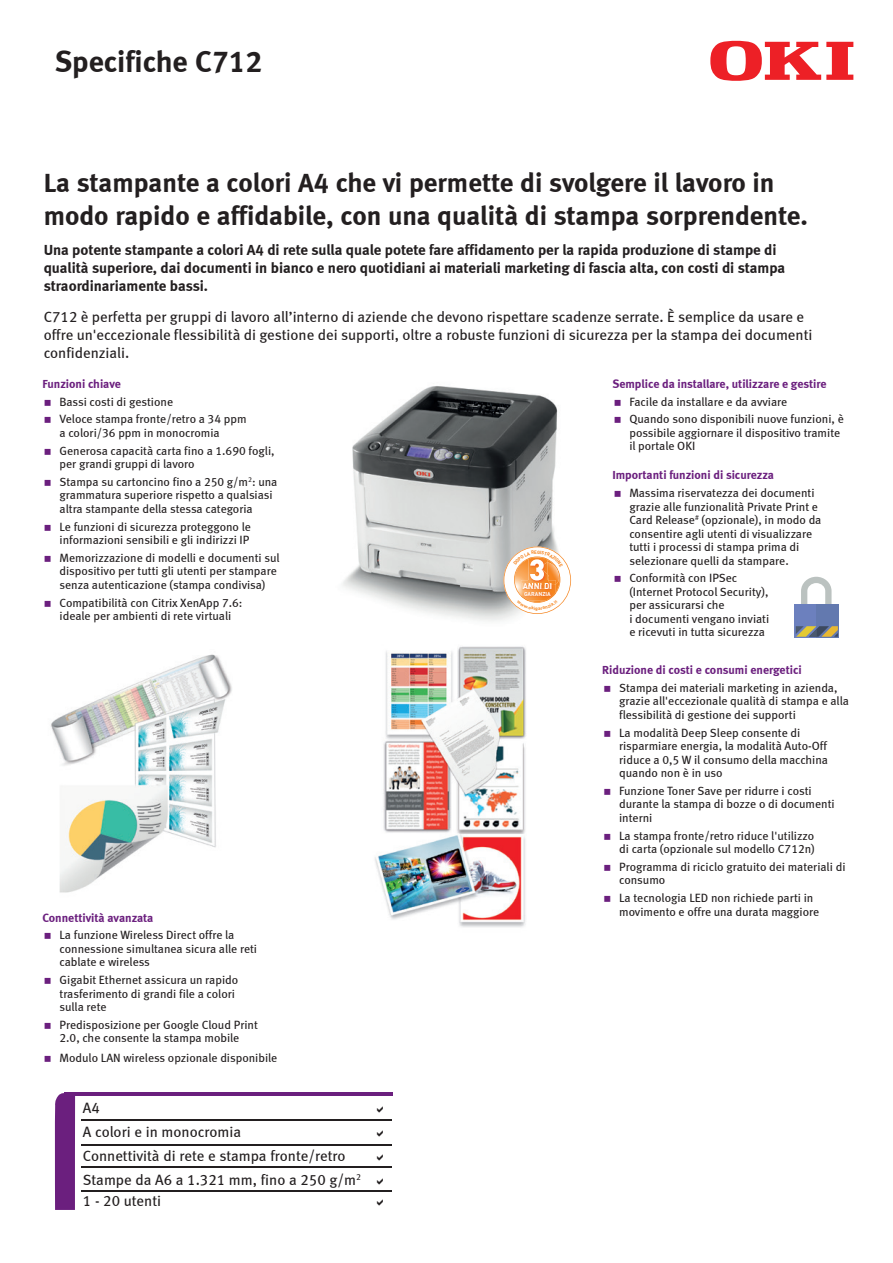
<style>
.page{position:relative;width:893px;height:1263px;background:#fff}
.page>*{position:absolute;margin:0;border:0;box-sizing:border-box;transform-origin:0 0}
.t1{font:30px "Meta Bold LF";color:#231f20}
.t2{font:27px/32.4px "Meta Bold LF";color:#231f20}
.t3{font:15px/24px "Meta Book LF";color:#231f20}
.t4{font:15px/18px "Meta Bold LF";color:#231f20}
.t5{font:12px/13.5px "Meta Book LF";color:#231f20}
.t6{font:12px "Meta Bold LF";color:#6b1f7e}
.t7{font:700 8.25px "DIN Pro";color:#fff}
.t8{font:700 5.55px "DIN Pro";color:#fff}
</style>
<div class="page">
<img style="left:343px;top:386px;width:229px;height:235px">
<svg style="left:801px;top:576px;width:31px;height:28px"></svg>
<div style="left:795px;top:604px;width:44px;height:34px;background:#6c80be"></div>
<div style="left:817px;top:604px;width:22px;height:34px;background:#6379af"></div>
<svg style="left:796px;top:626px;width:42px;height:11px"></svg>
<svg style="left:710px;top:41px;width:143px;height:40px"></svg>
<svg style="left:54px;top:1092px;width:21px;height:118px;background:#742c85"></svg>
<hr style="left:64px;top:1093px;width:328px;height:3px;background:#6b1f7e">
<hr style="left:81px;top:1120px;width:310px;height:1px;background:#231f20">
<hr style="left:81px;top:1144px;width:310px;height:1px;background:#231f20">
<hr style="left:81px;top:1167px;width:310px;height:1px;background:#231f20">
<hr style="left:81px;top:1190px;width:310px;height:2px;background:#231f20">
<img style="left:375px;top:646px;width:151px;height:281px">
<img style="left:51px;top:654px;width:181px;height:239px">
<svg style="left:504px;top:547px;width:67px;height:67px"></svg>
<h1 class="t1" style="left:55px;top:44px;width:209px">Specifiche C712</h1>
<h2 class="t2" style="left:44px;top:166px;width:766px">La stampante a colori A4 che vi permette di svolgere il lavoro in modo rapido e affidabile, con una qualità di stampa sorprendente.</h2>
<p class="t4" style="left:44px;top:241px;width:743px">Una potente stampante a colori A4 di rete sulla quale potete fare affidamento per la rapida produzione di stampe di qualità superiore, dai documenti in bianco e nero quotidiani ai materiali marketing di fascia alta, con costi di stampa straordinariamente bassi.</p>
<p class="t3" style="left:44px;top:308px;width:770px;line-height:18px">C712 è perfetta per gruppi di lavoro all’interno di aziende che devono rispettare scadenze serrate. È semplice da usare e offre un'eccezionale flessibilità di gestione dei supporti, oltre a robuste funzioni di sicurezza per la stampa dei documenti confidenziali.</p>
<p class="t6" style="left:43px;top:376px;width:80px">Funzioni chiave</p>
<p class="t5" style="left:60px;top:392px;width:189px;line-height:17.7px">Bassi costi di gestione<br>Veloce stampa fronte/retro a 34 ppm</p>
<p class="t5" style="left:60px;top:424px;width:217px;line-height:17.7px">a colori/36 ppm in monocromia<br>Generosa capacità carta fino a 1.690 fogli,</p>
<p class="t5" style="left:60px;top:455px;width:219px;line-height:17.7px">per grandi gruppi di lavoro<br>Stampa su cartoncino fino a 250 g/m<sup>2</sup>: una</p>
<p class="t5" style="left:60px;top:488px;width:215px">grammatura superiore rispetto a qualsiasi altra stampante della stessa categoria</p>
<p class="t5" style="left:60px;top:519px;width:193px">Le funzioni di sicurezza proteggono le informazioni sensibili e gli indirizzi IP</p>
<p class="t5" style="left:60px;top:551px;width:222px">Memorizzazione di modelli e documenti sul dispositivo per tutti gli utenti per stampare senza autenticazione (stampa condivisa)</p>
<p class="t5" style="left:60px;top:595px;width:184px">Compatibilità con Citrix XenApp 7.6: ideale per ambienti di rete virtuali</p>
<p class="t6" style="left:612px;top:376px;width:216px">Semplice da installare, utilizzare e gestire</p>
<p class="t5" style="left:629px;top:392px;width:216px;line-height:17.7px">Facile da installare e da avviare<br>Quando sono disponibili nuove funzioni, è</p>
<p class="t5" style="left:629px;top:426px;width:212px">possibile aggiornare il dispositivo tramite il portale OKI</p>
<p class="t6" style="left:612px;top:468px;width:163px">Importanti funzioni di sicurezza</p>
<p class="t5" style="left:629px;top:486px;width:194px">Massima riservatezza dei documenti grazie alle funzionalità Private Print e Card Release<sup>#</sup> (opzionale), in modo da consentire agli utenti di visualizzare tutti i processi di stampa prima di selezionare quelli da stampare.</p>
<p class="t5" style="left:629px;top:571px;width:141px">Conformità con IPSec (Internet Protocol Security), per assicurarsi che<br>i documenti vengano inviati e ricevuti in tutta sicurezza</p>
<p class="t7" style="left:523px;top:580px;width:31px">ANNI DI</p>
<p class="t8" style="left:524px;top:590px;width:28px">GARANZIA</p>
<p class="t6" style="left:43px;top:910px;width:112px">Connettività avanzata</p>
<p class="t5" style="left:60px;top:928px;width:199px">La funzione Wireless Direct offre la connessione simultanea sicura alle reti cablate e wireless</p>
<p class="t5" style="left:60px;top:973px;width:180px">Gigabit Ethernet assicura un rapido trasferimento di grandi file a colori sulla rete</p>
<p class="t5" style="left:60px;top:1018px;width:200px">Predisposizione per Google Cloud Print<br>2.0, che consente la stampa mobile</p>
<p class="t5" style="left:60px;top:1050px;width:219px">Modulo LAN wireless opzionale disponibile</p>
<p class="t3" style="left:83px;top:1096px;width:280px">A4<br>A colori e in monocromia<br>Connettività di rete e stampa fronte/retro<br>Stampe da A6 a 1.321 mm, fino a 250 g/m<sup>2</sup></p>
<p class="t3" style="left:83px;top:1189px;width:80px">1 - 20 utenti</p>
<p class="t6" style="left:602px;top:663px;width:201px">Riduzione di costi e consumi energetici</p>
<p class="t5" style="left:619px;top:681px;width:231px">Stampa dei materiali marketing in azienda, grazie all'eccezionale qualità di stampa e alla flessibilità di gestione dei supporti</p>
<p class="t5" style="left:619px;top:725px;width:210px">La modalità Deep Sleep consente di risparmiare energia, la modalità Auto-Off riduce a 0,5 W il consumo della macchina quando non è in uso</p>
<p class="t5" style="left:619px;top:784px;width:217px">Funzione Toner Save per ridurre i costi durante la stampa di bozze o di documenti interni</p>
<p class="t5" style="left:619px;top:828px;width:197px">La stampa fronte/retro riduce l'utilizzo di carta (opzionale sul modello C712n)</p>
<p class="t5" style="left:619px;top:860px;width:228px">Programma di riciclo gratuito dei materiali di consumo</p>
<p class="t5" style="left:619px;top:891px;width:202px">La tecnologia LED non richiede parti in movimento e offre una durata maggiore</p>
</div>
